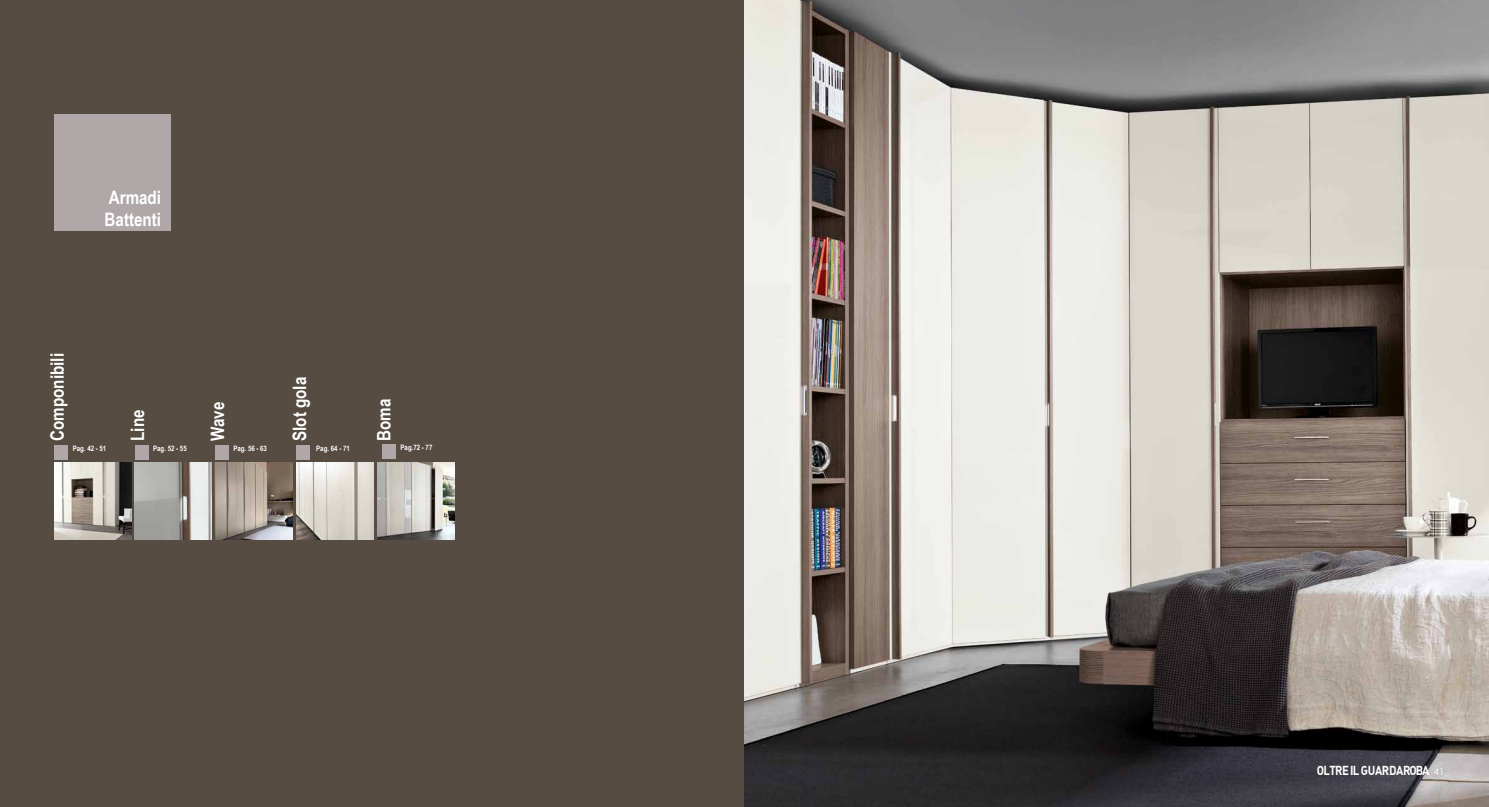
<style>
.page{position:relative;width:1489px;height:807px;background:#fff}
.page>*{position:absolute;margin:0;border:0;box-sizing:border-box;transform-origin:0 0}
.t1{font:700 18.46px/22.2px "Arial Narrow";color:#fff}
.t2{font:700 12.78px "DIN Alternate";letter-spacing:-.06em;color:#fff;scale:.89 1}
.t3{font:700 7.44px "Arial Narrow";color:#fff}
.s1{font-family:"Century Gothic";font-weight:400;font-size:9.62px}
</style>
<div class="page">
<div style="left:0;top:0;width:744px;height:806px;background:#574c41"></div>
<img style="left:744px;top:0;width:744px;height:806px">
<img style="left:215px;top:462px;width:77px;height:77px">
<div style="left:54px;top:114px;width:117px;height:117px;background:#b0a8a8"></div>
<img style="left:54px;top:462px;width:77px;height:77px">
<img style="left:296px;top:462px;width:77px;height:77px">
<img style="left:377px;top:462px;width:77px;height:77px">
<div style="left:54px;top:445px;width:14px;height:14px;background:#b0a8a8"></div>
<div style="left:215px;top:445px;width:14px;height:14px;background:#b0a8a8"></div>
<div style="left:296px;top:445px;width:14px;height:14px;background:#b0a8a8"></div>
<div style="left:382px;top:444px;width:14px;height:14px;background:#b0a8a8"></div>
<img style="left:135px;top:462px;width:77px;height:77px">
<div style="left:135px;top:445px;width:14px;height:14px;background:#b0a8a8"></div>
<p class="t1" style="left:105px;top:185px;width:58px">Armadi<br>Battenti</p>
<p class="t1" style="left:45px;top:440px;width:89px;rotate:-90deg">Componibili</p>
<p class="t3" style="left:73px;top:442px;width:35px">Pag. 42 - 51</p>
<p class="t1" style="left:125px;top:440px;width:33px;rotate:-90deg">Line</p>
<p class="t3" style="left:153px;top:442px;width:35px">Pag. 52 - 55</p>
<p class="t1" style="left:206px;top:440px;width:41px;rotate:-90deg">Wave</p>
<p class="t1" style="left:287px;top:440px;width:66px;rotate:-90deg">Slot gola</p>
<p class="t1" style="left:372px;top:441px;width:44px;rotate:-90deg">Boma</p>
<p class="t3" style="left:233px;top:442px;width:35px">Pag. 56 - 63</p>
<p class="t3" style="left:316px;top:442px;width:35px">Pag. 64 - 71</p>
<p class="t3" style="left:400px;top:442px;width:33px">Pag.72 - 77</p>
<p class="t2" style="left:1316px;top:761px;width:150px">OLTRE IL GUARDAROBA <span class="s1">41_</span></p>
</div>
